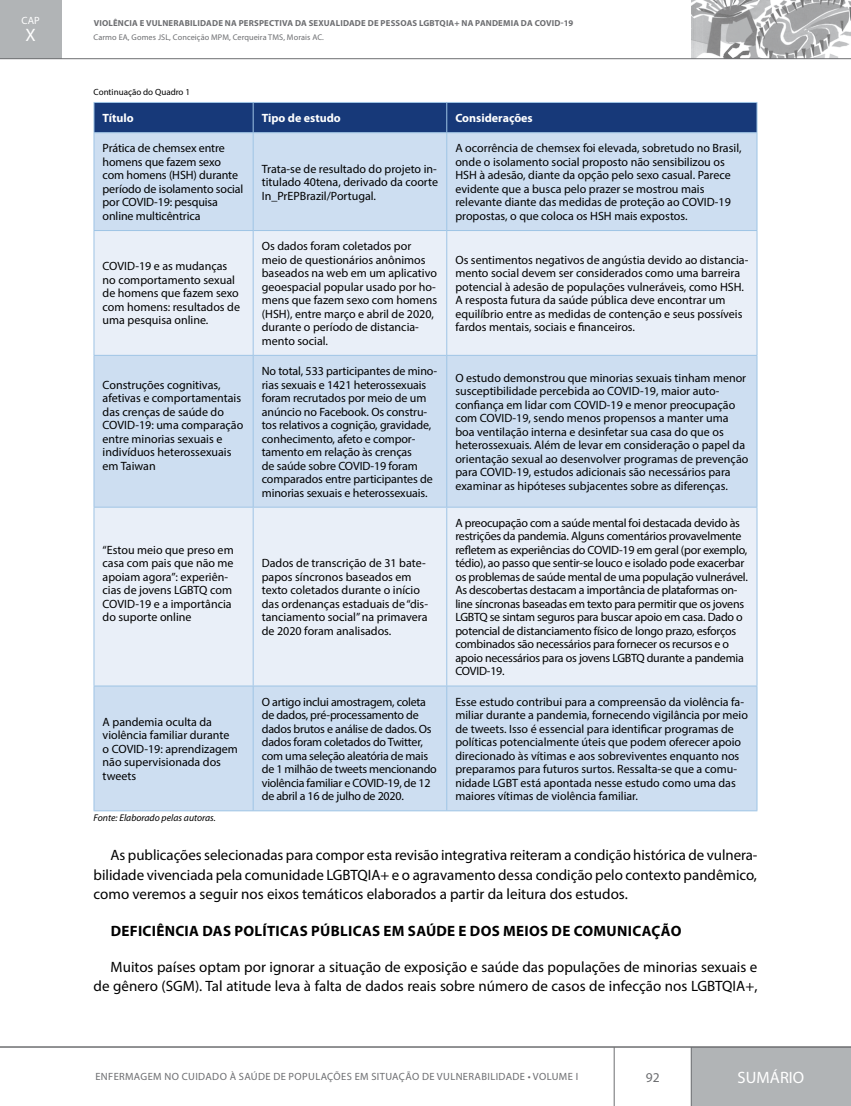
<style>
.page{position:relative;width:851px;height:1106px;background:#fff}
.page>*{position:absolute;margin:0;border:0;box-sizing:border-box;transform-origin:0 0}
.t1{font:18px "Myriad Pro";color:#fff}
.t2{font:16.5px "Myriad Pro";letter-spacing:.005em;color:#fff}
.t3{font:15px/19.5px "Myriad Pro";color:#000;text-align:justify}
.t4{font:700 15px "Myriad Pro";letter-spacing:.02em;color:#000}
.t5{font:13.5px "Myriad Pro";color:#6d6e71}
.t6{font:12px/13.5px "Myriad Pro";color:#000}
.t7{font:12px/13.5px "Myriad Pro";letter-spacing:-.02em;color:#000}
.t8{font:700 12px "Myriad Pro";color:#fff}
.t9{font:10.5px "Myriad Pro";letter-spacing:.035em;color:#6d6e71}
.t10{font:10.5px "Myriad Pro";color:#fff}
.t11{font:italic 9.75px "Myriad Pro";color:#000}
.t12{font:9px "Myriad Pro";color:#000}
.t13{font:700 8.7px "Myriad Pro";letter-spacing:.02em;color:#6d6e71}
.t14{font:8.25px "Myriad Pro";letter-spacing:.01em;color:#6d6e71}
</style>
<div class="page">
<div style="left:691px;top:1047px;width:159px;height:59px;background:#b1b4b6"></div>
<hr style="left:613px;top:1047px;width:1px;height:59px;background:#6d6e71">
<hr style="left:691px;top:1047px;width:1px;height:59px;background:#6d6e71">
<div style="left:0;top:0;width:62px;height:59px;background:#b1b4b6"></div>
<img style="left:691px;top:0;width:159px;height:58px">
<hr style="left:0;top:58px;width:850px;height:1px;background:#6d6e71">
<hr style="left:0;top:1046px;width:850px;height:1px;background:#6d6e71">
<div style="left:95px;top:133px;width:661px;height:677px;background:#cddef1"></div>
<svg style="left:95px;top:231px;width:661px;height:454px;background:#dfe9f5"></svg>
<div style="left:94px;top:102px;width:663px;height:30px;background:#173979"></div>
<hr style="left:94px;top:132px;width:159px;height:1px;background:#9ec4e5">
<hr style="left:253px;top:132px;width:193px;height:1px;background:#9ec4e5">
<hr style="left:446px;top:132px;width:311px;height:1px;background:#9ec4e5">
<hr style="left:94px;top:133px;width:1px;height:97px;background:#9ec4e5">
<hr style="left:253px;top:133px;width:1px;height:97px;background:#9ec4e5">
<hr style="left:446px;top:133px;width:1px;height:97px;background:#9ec4e5">
<hr style="left:756px;top:133px;width:1px;height:97px;background:#9ec4e5">
<hr style="left:94px;top:230px;width:159px;height:1px;background:#9ec4e5">
<hr style="left:94px;top:231px;width:1px;height:124px;background:#9ec4e5">
<hr style="left:253px;top:230px;width:193px;height:1px;background:#9ec4e5">
<hr style="left:253px;top:231px;width:1px;height:124px;background:#9ec4e5">
<hr style="left:446px;top:230px;width:311px;height:1px;background:#9ec4e5">
<hr style="left:446px;top:231px;width:1px;height:124px;background:#9ec4e5">
<hr style="left:756px;top:231px;width:1px;height:124px;background:#9ec4e5">
<hr style="left:94px;top:355px;width:159px;height:1px;background:#9ec4e5">
<hr style="left:94px;top:356px;width:1px;height:151px;background:#9ec4e5">
<hr style="left:253px;top:355px;width:193px;height:1px;background:#9ec4e5">
<hr style="left:253px;top:356px;width:1px;height:151px;background:#9ec4e5">
<hr style="left:446px;top:355px;width:311px;height:1px;background:#9ec4e5">
<hr style="left:446px;top:356px;width:1px;height:151px;background:#9ec4e5">
<hr style="left:756px;top:356px;width:1px;height:151px;background:#9ec4e5">
<hr style="left:94px;top:507px;width:159px;height:1px;background:#9ec4e5">
<hr style="left:94px;top:507px;width:1px;height:178px;background:#9ec4e5">
<hr style="left:253px;top:507px;width:193px;height:1px;background:#9ec4e5">
<hr style="left:253px;top:507px;width:1px;height:178px;background:#9ec4e5">
<hr style="left:446px;top:507px;width:311px;height:1px;background:#9ec4e5">
<hr style="left:446px;top:507px;width:1px;height:178px;background:#9ec4e5">
<hr style="left:756px;top:507px;width:1px;height:178px;background:#9ec4e5">
<hr style="left:94px;top:685px;width:159px;height:1px;background:#9ec4e5">
<hr style="left:94px;top:686px;width:1px;height:124px;background:#9ec4e5">
<hr style="left:253px;top:685px;width:193px;height:1px;background:#9ec4e5">
<hr style="left:253px;top:686px;width:1px;height:124px;background:#9ec4e5">
<hr style="left:446px;top:685px;width:311px;height:1px;background:#9ec4e5">
<hr style="left:446px;top:686px;width:1px;height:124px;background:#9ec4e5">
<hr style="left:756px;top:686px;width:1px;height:124px;background:#9ec4e5">
<hr style="left:94px;top:810px;width:159px;height:1px;background:#9ec4e5">
<hr style="left:253px;top:810px;width:193px;height:1px;background:#9ec4e5">
<hr style="left:446px;top:810px;width:311px;height:1px;background:#9ec4e5">
<p class="t10" style="left:22px;top:14px;width:20px">CAP</p>
<h1 class="t1" style="left:26px;top:24px;width:12px">X</h1>
<p class="t13" style="left:94px;top:18px;width:481px">VIOLÊNCIA E VULNERABILIDADE NA PERSPECTIVA DA SEXUALIDADE DE PESSOAS LGBTQIA+ NA PANDEMIA DA COVID-19</p>
<p class="t14" style="left:94px;top:32px;width:232px">Carmo EA, Gomes JSL, Conceição MPM, Cerqueira TMS, Morais AC.</p>
<p class="t12" style="left:94px;top:86px;width:98px">Continuação do Quadro 1</p>
<p class="t8" style="left:103px;top:111px;width:33px">Título</p>
<p class="t8" style="left:262px;top:111px;width:81px">Tipo de estudo</p>
<p class="t8" style="left:455px;top:111px;width:79px">Considerações</p>
<p class="t6" style="left:103px;top:141px;width:142px">Prática de chemsex entre homens que fazem sexo com homens (HSH) durante período de isolamento social por COVID-19: pesquisa online multicêntrica</p>
<p class="t6" style="left:455px;top:141px;width:287px">A ocorrência de chemsex foi elevada, sobretudo no Brasil, onde o isolamento social proposto não sensibilizou os HSH à adesão, diante da opção pelo sexo casual. Parece evidente que a busca pelo prazer se mostrou mais relevante diante das medidas de proteção ao COVID-19 propostas, o que coloca os HSH mais expostos.</p>
<p class="t6" style="left:262px;top:162px;width:178px;text-align:justify">Trata-se de resultado do projeto in&shy;titulado 40tena, derivado da coorte In_PrEPBrazil/Portugal.</p>
<p class="t6" style="left:103px;top:259px;width:139px">COVID-19 e as mudanças no comportamento sexual de homens que fazem sexo com homens: resultados de uma pesquisa online.</p>
<p class="t6" style="left:103px;top:377px;width:142px">Construções cognitivas, afetivas e comportamentais das crenças de saúde do<br>COVID-19: uma comparação entre minorias sexuais e indivíduos heterossexuais em Taiwan</p>
<p class="t6" style="left:103px;top:543px;width:132px">“Estou meio que preso em casa com pais que não me apoiam agora”: experiên&shy;cias de jovens LGBTQ com<br>COVID-19 e a importância do suporte online</p>
<p class="t6" style="left:103px;top:715px;width:137px">A pandemia oculta da violência familiar durante o COVID-19: aprendizagem não supervisionada dos tweets</p>
<p class="t6" style="left:262px;top:239px;width:177px">Os dados foram coletados por meio de questionários anônimos baseados na web em um aplicativo geoespacial popular usado por ho&shy;mens que fazem sexo com homens (HSH), entre março e abril de 2020, durante o período de distancia&shy;mento social.</p>
<p class="t6" style="left:455px;top:253px;width:294px">Os sentimentos negativos de angústia devido ao distancia&shy;mento social devem ser considerados como uma barreira potencial à adesão de populações vulneráveis, como HSH.<br>A resposta futura da saúde pública deve encontrar um equilíbrio entre as medidas de contenção e seus possíveis fardos mentais, sociais e financeiros.</p>
<p class="t6" style="left:262px;top:364px;width:177px">No total, 533 participantes de mino&shy;rias sexuais e 1421 heterossexuais foram recrutados por meio de um anúncio no Facebook. Os constru&shy;tos relativos a cognição, gravidade, conhecimento, afeto e compor&shy;tamento em relação às crenças<br>de saúde sobre COVID-19 foram comparados entre participantes de minorias sexuais e heterossexuais.</p>
<p class="t6" style="left:455px;top:371px;width:294px">O estudo demonstrou que minorias sexuais tinham menor susceptibilidade percebida ao COVID-19, maior auto&shy;confiança em lidar com COVID-19 e menor preocupação com COVID-19, sendo menos propensos a manter uma boa ventilação interna e desinfetar sua casa do que os heterossexuais. Além de levar em consideração o papel da orientação sexual ao desenvolver programas de prevenção para COVID-19, estudos adicionais são necessários para examinar as hipóteses subjacentes sobre as diferenças.</p>
<p class="t6" style="left:262px;top:556px;width:168px">Dados de transcrição de 31 bate&shy;papos síncronos baseados em texto coletados durante o início das ordenanças estaduais de “dis&shy;tanciamento social” na primavera de 2020 foram analisados.</p>
<p class="t7" style="left:455px;top:516px;width:294px">A preocupação com a saúde mental foi destacada devido às restrições da pandemia. Alguns comentários provavelmente refletem as experiências do COVID-19 em geral (por exemplo, tédio), ao passo que sentir-se louco e isolado pode exacerbar os problemas de saúde mental de uma população vulnerável.<br>As descobertas destacam a importância de plataformas on&shy;line síncronas baseadas em texto para permitir que os jovens LGBTQ se sintam seguros para buscar apoio em casa. Dado o potencial de distanciamento físico de longo prazo, esforços combinados são necessários para fornecer os recursos e o apoio necessários para os jovens LGBTQ durante a pandemia COVID-19.</p>
<p class="t7" style="left:262px;top:694px;width:176px">O artigo inclui amostragem, coleta de dados, pré-processamento de dados brutos e análise de dados. Os dados foram coletados do Twitter, com uma seleção aleatória de mais de 1 milhão de tweets mencionando violência familiar e COVID-19, de 12 de abril a 16 de julho de 2020.</p>
<p class="t6" style="left:455px;top:694px;width:294px">Esse estudo contribui para a compreensão da violência fa&shy;miliar durante a pandemia, fornecendo vigilância por meio de tweets. Isso é essencial para identificar programas de políticas potencialmente úteis que podem oferecer apoio direcionado às vítimas e aos sobreviventes enquanto nos preparamos para futuros surtos. Ressalta-se que a comu&shy;nidade LGBT está apontada nesse estudo como uma das maiores vítimas de violência familiar.</p>
<p class="t11" style="left:94px;top:812px;width:124px">Fonte: Elaborado pelas autoras.</p>
<p class="t3" style="left:94px;top:845px;width:665px;text-indent:17px">As publicações selecionadas para compor esta revisão integrativa reiteram a condição histórica de vulnera&shy;bilidade vivenciada pela comunidade LGBTQIA+ e o agravamento dessa condição pelo contexto pandêmico, como veremos a seguir nos eixos temáticos elaborados a partir da leitura dos estudos.</p>
<p class="t4" style="left:111px;top:922px;width:572px">DEFICIÊNCIA DAS POLÍTICAS PÚBLICAS EM SAÚDE E DOS MEIOS DE COMUNICAÇÃO</p>
<p class="t3" style="left:94px;top:956px;width:665px;text-align:right">Muitos países optam por ignorar a situação de exposição e saúde das populações de minorias sexuais e de gênero (SGM). Tal atitude leva à falta de dados reais sobre número de casos de infecção nos LGBTQIA+,</p>
<p class="t9" style="left:95px;top:1070px;width:484px">ENFERMAGEM NO CUIDADO À SAÚDE DE POPULAÇÕES EM SITUAÇÃO DE VULNERABILIDADE • VOLUME I</p>
<p class="t5" style="left:645px;top:1068px;width:15px">92</p>
<h2 class="t2" style="left:737px;top:1067px;width:68px">SUMÁRIO</h2>
</div>
